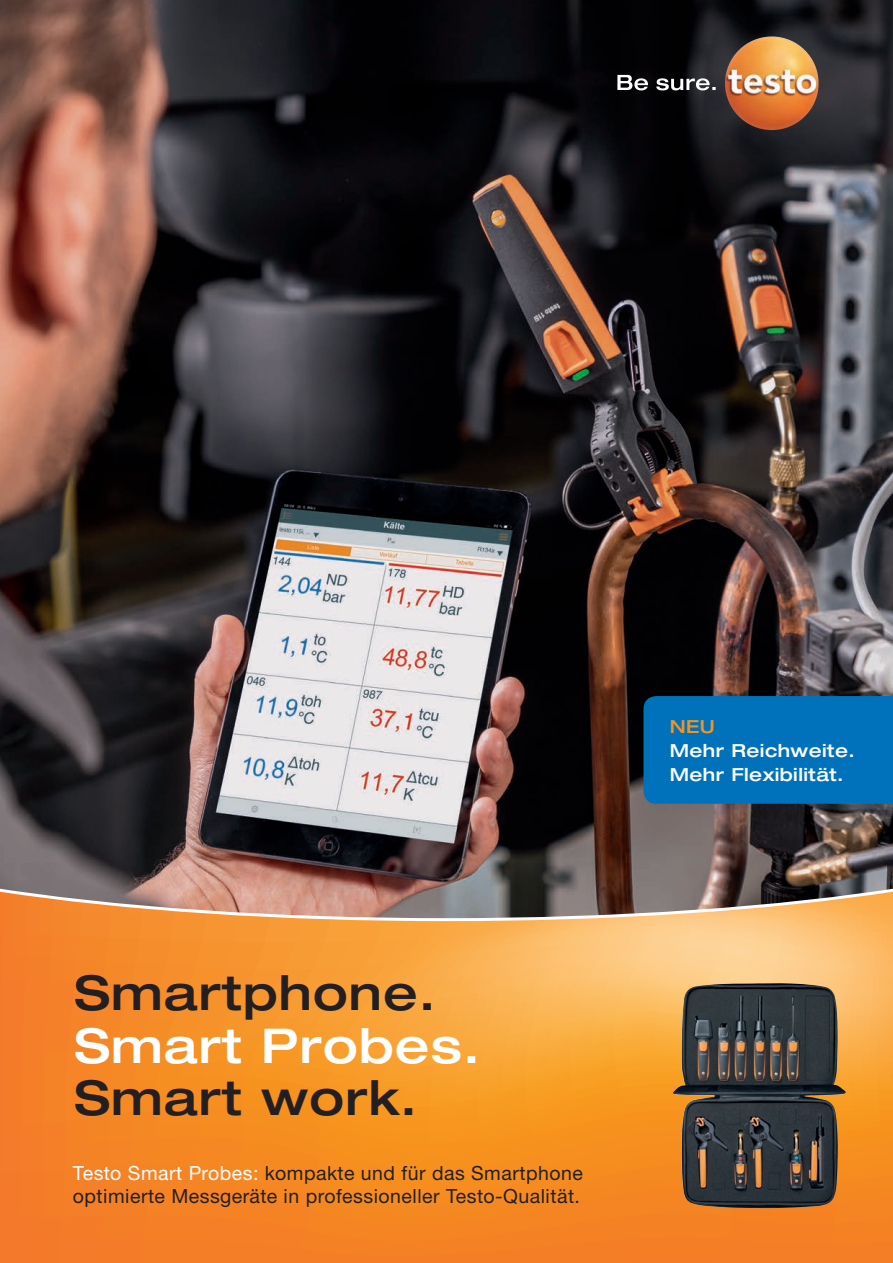
<style>
.page{position:relative;width:893px;height:1263px;background:#fff}
.page>*{position:absolute;margin:0;border:0;box-sizing:border-box;transform-origin:0 0}
.t1{font:500 expanded 48px "Helvetica Neue LTW1 G";letter-spacing:.025em;color:#231f20}
.t2{font:500 expanded 48px "Helvetica Neue LTW1 G";letter-spacing:.025em;color:#fff}
.t3{font:19.5px/23.4px "Helvetica Neue LTW1 G";letter-spacing:.025em;color:#231f20}
.t4{font:500 expanded 18px/24px "Helvetica Neue LTW1 G";letter-spacing:.025em;color:#fff}
.t5{font:500 expanded 18px "Helvetica Neue LTW1 G";color:#f7931d}
.s1{color:#fff}
</style>
<div class="page">
<img style="left:0;top:0;width:893px;height:887px">
<svg style="left:0;top:892px;width:893px;height:371px;background:#de8c39"></svg>
<svg style="left:760px;top:983px;width:21px;height:1px"></svg>
<svg style="left:617px;top:75px;width:99px;height:15px"></svg>
<img style="left:725px;top:37px;width:94px;height:93px;border-radius:47px">
<div style="left:643px;top:696px;width:250px;height:108px;background:#0072bc"></div>
<h1 class="t1" style="left:74px;top:962px;width:363px">Smartphone.</h1>
<h1 class="t2" style="left:74px;top:1015px;width:407px">Smart Probes.</h1>
<h1 class="t1" style="left:74px;top:1067px;width:344px">Smart work.</h1>
<p class="t3" style="left:73px;top:1161px;width:512px"><span class="s1">Testo Smart Probes:</span> kompakte und für das Smartphone optimierte Messgeräte in professioneller Testo-Qualität.</p>
<p class="t5" style="left:670px;top:715px;width:47px">NEU</p>
<p class="t4" style="left:670px;top:738px;width:187px">Mehr Reichweite.<br>Mehr Flexibilität.</p>
</div>
